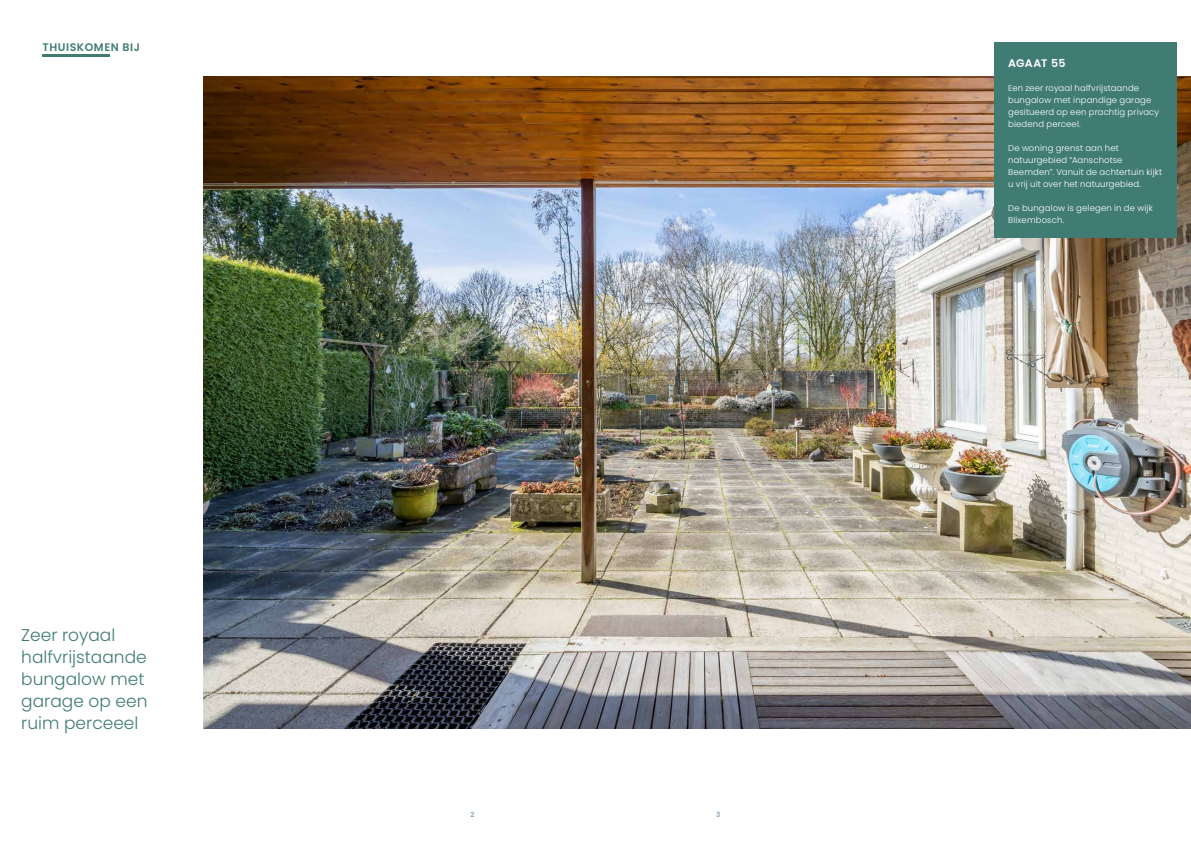
<style>
.page{position:relative;width:1191px;height:842px;background:#fff}
.page>*{position:absolute;margin:0;border:0;box-sizing:border-box;transform-origin:0 0}
.t1{font:300 17px/22px "Poppins";color:#417c74}
.t2{font:600 11px "Poppins";letter-spacing:.05em;color:#417c74}
.t3{font:600 11px "Poppins";letter-spacing:.02em;color:#fff}
.t4{font:300 8.5px/12px "Poppins";letter-spacing:.015em;color:#fff}
.t5{font:600 7px "Poppins";color:#83a3b2}
</style>
<div class="page">
<img style="left:203px;top:77px;width:988px;height:652px">
<div style="left:994px;top:43px;width:183px;height:195px;background:#417c74"></div>
<hr style="left:43px;top:55px;width:67px;height:2px;background:#417c74">
<p class="t2" style="left:43px;top:40px;width:99px">THUISKOMEN BIJ</p>
<p class="t1" style="left:21px;top:624px;width:128px">Zeer royaal halfvrijstaande bungalow met garage op een ruim perceeel</p>
<p class="t5" style="left:470px;top:810px;width:6px">2</p>
<p class="t5" style="left:716px;top:810px;width:6px">3</p>
<p class="t3" style="left:1008px;top:56px;width:59px">AGAAT 55</p>
<p class="t4" style="left:1008px;top:82px;width:152px">Een zeer royaal halfvrijstaande bungalow met inpandige garage gesitueerd op een prachtig privacy biedend perceel.</p>
<p class="t4" style="left:1008px;top:142px;width:156px">De woning grenst aan het natuurgebied “Aanschotse<br>Beemden”. Vanuit de achtertuin kijkt u vrij uit over het natuurgebied.</p>
<p class="t4" style="left:1008px;top:202px;width:146px">De bungalow is gelegen in de wijk<br>Blixembosch.</p>
</div>
